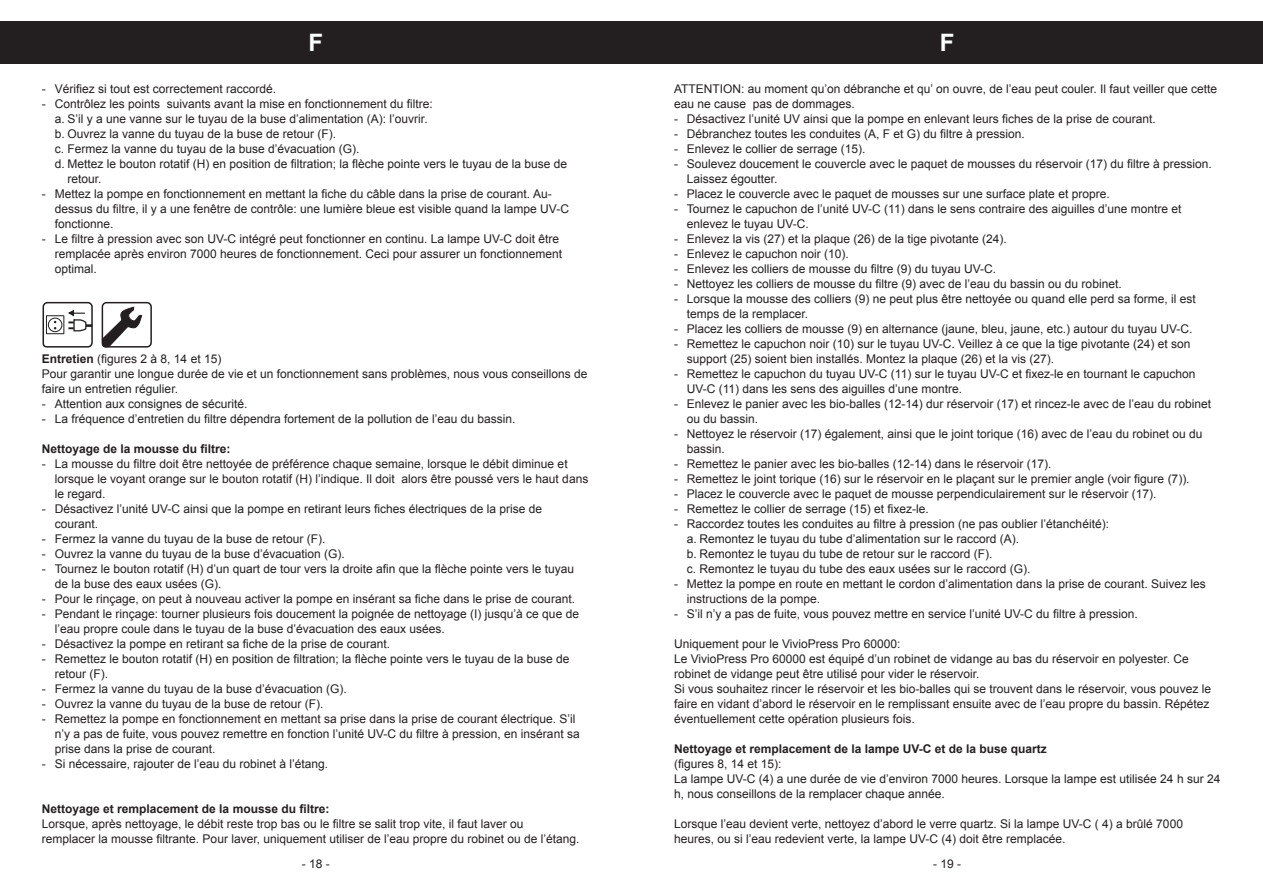
<style>
.page{position:relative;width:1263px;height:893px;background:#fff}
.page>*{position:absolute;margin:0;border:0;box-sizing:border-box;transform-origin:0 0}
.t1{font:700 24px "Arial";color:#fff}
.t2{font:12px/15px "Arial";color:#231f20}
.t3{font:700 12px "Arial";color:#231f20}
.s1{font-weight:700}
</style>
<div class="page">
<div style="left:631px;top:21px;width:632px;height:43px;background:#231f20"></div>
<div style="left:0;top:21px;width:631px;height:43px;background:#231f20"></div>
<div style="left:43px;top:302px;width:50px;height:46px;border:2px solid #231f20;border-radius:4px"></div>
<div style="left:48px;top:318px;width:14px;height:14px;border:1px solid #231f20;border-radius:50%"></div>
<div style="left:46px;top:315px;width:18px;height:19px;border:1px solid #231f20"></div>
<svg style="left:68px;top:309px;width:24px;height:23px"></svg>
<div style="left:102px;top:302px;width:50px;height:46px;border:2px solid #231f20;border-radius:4px"></div>
<svg style="left:101px;top:307px;width:41px;height:41px"></svg>
<h1 class="t1" style="left:308px;top:27px;width:16px">F</h1>
<h1 class="t1" style="left:940px;top:27px;width:16px">F</h1>
<p class="t2" style="left:42px;top:81px;width:236px">- Vérifiez si tout est correctement raccordé.</p>
<p class="t2" style="left:42px;top:96px;width:392px">- Contrôlez les points suivants avant la mise en fonctionnement du filtre:</p>
<p class="t2" style="left:55px;top:111px;width:374px">a. S’il y a une vanne sur le tuyau de la buse d’alimentation (A): l’ouvrir.</p>
<p class="t2" style="left:55px;top:126px;width:283px">b. Ouvrez la vanne du tuyau de la buse de retour (F).</p>
<p class="t2" style="left:55px;top:141px;width:306px">c. Fermez la vanne du tuyau de la buse d’évacuation (G).</p>
<p class="t2" style="left:55px;top:156px;width:514px">d. Mettez le bouton rotatif (H) en position de filtration; la flèche pointe vers le tuyau de la buse de</p>
<p class="t2" style="left:67px;top:171px;width:36px">retour.</p>
<p class="t2" style="left:55px;top:186px;width:516px;text-indent:-13px">- Mettez la pompe en fonctionnement en mettant la fiche du câble dans la prise de courant. Au&shy;dessus du filtre, il y a une fenêtre de contrôle: une lumière bleue est visible quand la lampe UV-C fonctionne.</p>
<p class="t2" style="left:55px;top:231px;width:509px;text-indent:-13px">- Le filtre à pression avec son UV-C intégré peut fonctionner en continu. La lampe UV-C doit être remplacée après environ 7000 heures de fonctionnement. Ceci pour assurer un fonctionnement optimal.</p>
<p class="t2" style="left:42px;top:351px;width:547px"><span class="s1">Entretien</span> (figures 2 à 8, 14 et 15)<br>Pour garantir une longue durée de vie et un fonctionnement sans problèmes, nous vous conseillons de faire un entretien régulier.</p>
<p class="t2" style="left:42px;top:396px;width:207px">- Attention aux consignes de sécurité.</p>
<p class="t2" style="left:42px;top:411px;width:475px">- La fréquence d’entretien du filtre dépendra fortement de la pollution de l’eau du bassin.</p>
<p class="t3" style="left:42px;top:441px;width:190px">Nettoyage de la mousse du filtre:</p>
<p class="t2" style="left:55px;top:456px;width:535px;text-indent:-13px">- La mousse du filtre doit être nettoyée de préférence chaque semaine, lorsque le débit diminue et lorsque le voyant orange sur le bouton rotatif (H) l’indique. Il doit alors être poussé vers le haut dans le regard.</p>
<p class="t2" style="left:55px;top:501px;width:489px;text-indent:-13px">- Désactivez l’unité UV-C ainsi que la pompe en retirant leurs fiches électriques de la prise de courant.</p>
<p class="t2" style="left:42px;top:531px;width:285px">- Fermez la vanne du tuyau de la buse de retour (F).</p>
<p class="t2" style="left:42px;top:546px;width:304px">- Ouvrez la vanne du tuyau de la buse d’évacuation (G).</p>
<p class="t2" style="left:55px;top:561px;width:521px;text-indent:-13px">- Tournez le bouton rotatif (H) d’un quart de tour vers la droite afin que la flèche pointe vers le tuyau de la buse des eaux usées (G).</p>
<p class="t2" style="left:42px;top:591px;width:535px">- Pour le rinçage, on peut à nouveau activer la pompe en insérant sa fiche dans le prise de courant.</p>
<p class="t2" style="left:55px;top:606px;width:526px;text-indent:-13px">- Pendant le rinçage: tourner plusieurs fois doucement la poignée de nettoyage (I) jusqu’à ce que de l’eau propre coule dans le tuyau de la buse d’évacuation des eaux usées.</p>
<p class="t2" style="left:42px;top:636px;width:350px">- Désactivez la pompe en retirant sa fiche de la prise de courant.</p>
<p class="t2" style="left:55px;top:651px;width:516px;text-indent:-13px">- Remettez le bouton rotatif (H) en position de filtration; la flèche pointe vers le tuyau de la buse de retour (F).</p>
<p class="t2" style="left:42px;top:681px;width:306px">- Fermez la vanne du tuyau de la buse d’évacuation (G).</p>
<p class="t2" style="left:42px;top:696px;width:283px">- Ouvrez la vanne du tuyau de la buse de retour (F).</p>
<p class="t2" style="left:55px;top:711px;width:526px;text-indent:-13px">- Remettez la pompe en fonctionnement en mettant sa prise dans la prise de courant électrique. S’il n’y a pas de fuite, vous pouvez remettre en fonction l’unité UV-C du filtre à pression, en insérant sa prise dans la prise de courant.</p>
<p class="t2" style="left:42px;top:756px;width:288px">- Si nécessaire, rajouter de l’eau du robinet à l’étang.</p>
<p class="t3" style="left:42px;top:801px;width:289px">Nettoyage et remplacement de la mousse du filtre:</p>
<p class="t2" style="left:42px;top:816px;width:539px">Lorsque, après nettoyage, le débit reste trop bas ou le filtre se salit trop vite, il faut laver ou remplacer la mousse filtrante. Pour laver, uniquement utiliser de l’eau propre du robinet ou de l’étang.</p>
<p class="t2" style="left:674px;top:81px;width:544px">ATTENTION: au moment qu’on débranche et qu’ on ouvre, de l’eau peut couler. Il faut veiller que cette eau ne cause pas de dommages.</p>
<p class="t2" style="left:674px;top:111px;width:483px">- Désactivez l’unité UV ainsi que la pompe en enlevant leurs fiches de la prise de courant.</p>
<p class="t2" style="left:674px;top:126px;width:352px">- Débranchez toutes les conduites (A, F et G) du filtre à pression.</p>
<p class="t2" style="left:674px;top:141px;width:193px">- Enlevez le collier de serrage (15).</p>
<p class="t2" style="left:687px;top:156px;width:526px;text-indent:-13px">- Soulevez doucement le couvercle avec le paquet de mousses du réservoir (17) du filtre à pression.<br>Laissez égoutter.</p>
<p class="t2" style="left:674px;top:186px;width:437px">- Placez le couvercle avec le paquet de mousses sur une surface plate et propre.</p>
<p class="t2" style="left:687px;top:201px;width:496px;text-indent:-13px">- Tournez le capuchon de l’unité UV-C (11) dans le sens contraire des aiguilles d’une montre et enlevez le tuyau UV-C.</p>
<p class="t2" style="left:674px;top:231px;width:334px">- Enlevez la vis (27) et la plaque (26) de la tige pivotante (24).</p>
<p class="t2" style="left:674px;top:246px;width:176px">- Enlevez le capuchon noir (10).</p>
<p class="t2" style="left:674px;top:261px;width:324px">- Enlevez les colliers de mousse du filtre (9) du tuyau UV-C.</p>
<p class="t2" style="left:674px;top:276px;width:449px">- Nettoyez les colliers de mousse du filtre (9) avec de l’eau du bassin ou du robinet.</p>
<p class="t2" style="left:687px;top:291px;width:510px;text-indent:-13px">- Lorsque la mousse des colliers (9) ne peut plus être nettoyée ou quand elle perd sa forme, il est temps de la remplacer.</p>
<p class="t2" style="left:674px;top:321px;width:520px">- Placez les colliers de mousse (9) en alternance (jaune, bleu, jaune, etc.) autour du tuyau UV-C.</p>
<p class="t2" style="left:687px;top:336px;width:505px;text-indent:-13px">- Remettez le capuchon noir (10) sur le tuyau UV-C. Veillez à ce que la tige pivotante (24) et son support (25) soient bien installés. Montez la plaque (26) et la vis (27).</p>
<p class="t2" style="left:687px;top:366px;width:510px;text-indent:-13px">- Remettez le capuchon du tuyau UV-C (11) sur le tuyau UV-C et fixez-le en tournant le capuchon<br>UV-C (11) dans les sens des aiguilles d’une montre.</p>
<p class="t2" style="left:687px;top:396px;width:526px;text-indent:-13px">- Enlevez le panier avec les bio-balles (12-14) dur réservoir (17) et rincez-le avec de l’eau du robinet ou du bassin.</p>
<p class="t2" style="left:687px;top:426px;width:517px;text-indent:-13px">- Nettoyez le réservoir (17) également, ainsi que le joint torique (16) avec de l’eau du robinet ou du bassin.</p>
<p class="t2" style="left:674px;top:456px;width:379px">- Remettez le panier avec les bio-balles (12-14) dans le réservoir (17).</p>
<p class="t2" style="left:674px;top:471px;width:517px">- Remettez le joint torique (16) sur le réservoir en le plaçant sur le premier angle (voir figure (7)).</p>
<p class="t2" style="left:674px;top:486px;width:484px">- Placez le couvercle avec le paquet de mousse perpendiculairement sur le réservoir (17).</p>
<p class="t2" style="left:674px;top:501px;width:256px">- Remettez le collier de serrage (15) et fixez-le.</p>
<p class="t2" style="left:687px;top:516px;width:424px;text-indent:-13px">- Raccordez toutes les conduites au filtre à pression (ne pas oublier l’étanchéité): a. Remontez le tuyau du tube d’alimentation sur le raccord (A).<br>b. Remontez le tuyau du tube de retour sur le raccord (F).<br>c. Remontez le tuyau du tube des eaux usées sur le raccord (G).</p>
<p class="t2" style="left:687px;top:576px;width:520px;text-indent:-13px">- Mettez la pompe en route en mettant le cordon d’alimentation dans la prise de courant. Suivez les instructions de la pompe.</p>
<p class="t2" style="left:674px;top:606px;width:465px">- S’il n’y a pas de fuite, vous pouvez mettre en service l’unité UV-C du filtre à pression.</p>
<p class="t2" style="left:674px;top:636px;width:538px">Uniquement pour le VivioPress Pro 60000:<br>Le VivioPress Pro 60000 est équipé d’un robinet de vidange au bas du réservoir en polyester. Ce robinet de vidange peut être utilisé pour vider le réservoir.<br>Si vous souhaitez rincer le réservoir et les bio-balles qui se trouvent dans le réservoir, vous pouvez le faire en vidant d’abord le réservoir en le remplissant ensuite avec de l’eau propre du bassin. Répétez éventuellement cette opération plusieurs fois.</p>
<p class="t3" style="left:674px;top:741px;width:374px">Nettoyage et remplacement de la lampe UV-C et de la buse quartz</p>
<p class="t2" style="left:674px;top:756px;width:548px">(figures 8, 14 et 15):<br>La lampe UV-C (4) a une durée de vie d’environ 7000 heures. Lorsque la lampe est utilisée 24 h sur 24 h, nous conseillons de la remplacer chaque année.</p>
<p class="t2" style="left:674px;top:816px;width:510px">Lorsque l’eau devient verte, nettoyez d’abord le verre quartz. Si la lampe UV-C ( 4) a brûlé 7000 heures, ou si l’eau redevient verte, la lampe UV-C (4) doit être remplacée.</p>
<p class="t2" style="left:302px;top:856px;width:30px">- 18 -</p>
<p class="t2" style="left:933px;top:856px;width:30px">- 19 -</p>
</div>
